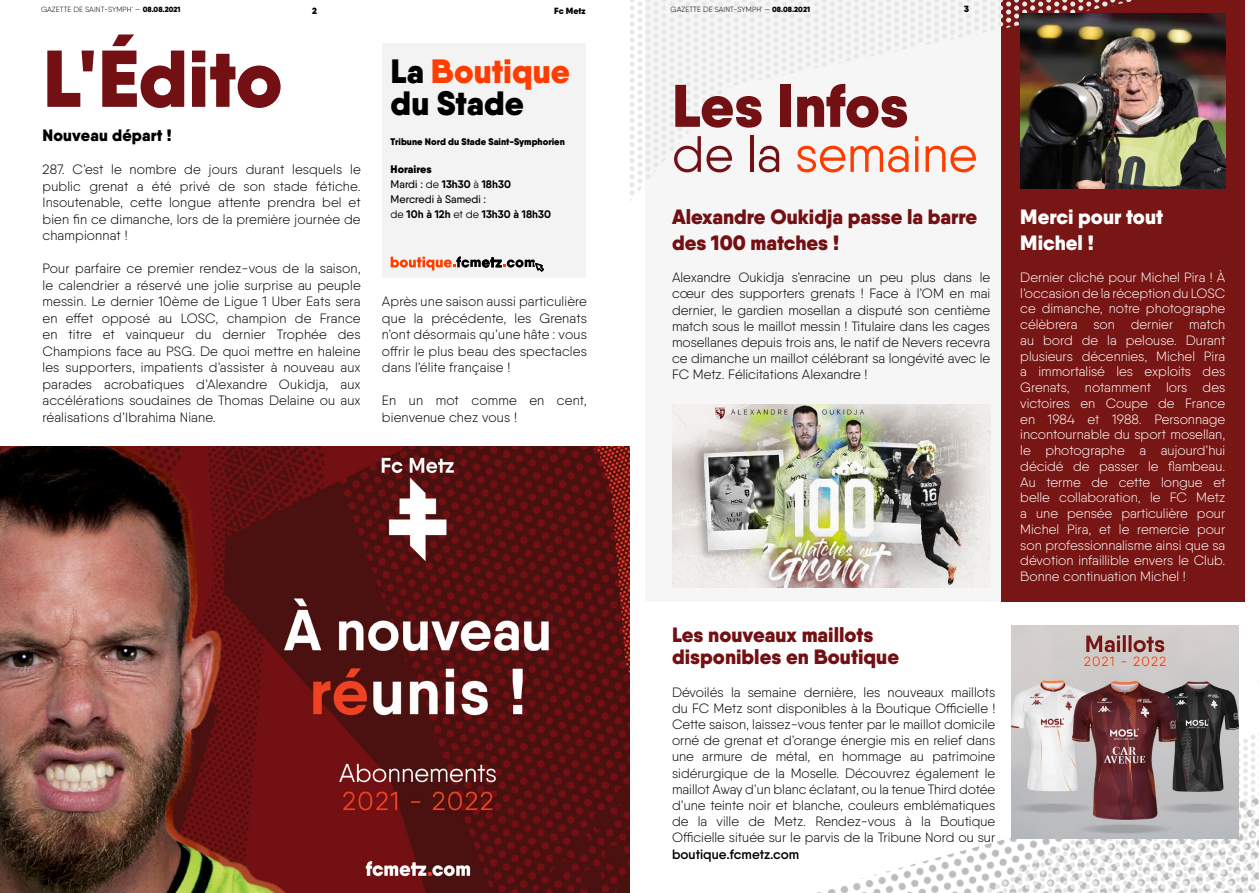
<style>
.page{position:relative;width:1259px;height:893px;background:#fff}
.page>*{position:absolute;margin:0;border:0;box-sizing:border-box;transform-origin:0 0}
.t1{font:900 80.4px "Qanelas";letter-spacing:-.005em;color:#731014}
.t2{font:900 60px "Qanelas";color:#731014}
.t3{font:51px "Qanelas";color:#ff3c00}
.t4{font:900 33.75px "Qanelas";color:#ff3d00}
.t5{font:900 33.75px "Qanelas";color:#000}
.t6{font:900 20.7px/25.5px "Qanelas";color:#731014}
.t7{font:900 20.7px/25.5px "Qanelas";color:#fff}
.t8{font:900 16.5px "Qanelas";letter-spacing:.01em;color:#000}
.t9{font:300 13.5px/16.5px "Qanelas";letter-spacing:.01em;color:#000;text-align:justify}
.t10{font:300 13.5px/15.8px "Qanelas";color:#fff;text-align:justify}
.t11{font:600 13.5px "Qanelas";color:#000}
.t12{font:700 10.95px/15.1px "Qanelas";color:#000}
.t13{font:900 9.6px "Qanelas";color:#000}
.t14{font:900 9px "Qanelas";color:#000}
.t15{font:300 7.5px "Qanelas";letter-spacing:.01em;color:#000}
.s1{font-weight:900}
.s2{color:#000}
.s3{font-weight:500}
.s4{font-weight:400}
.s5{color:#731014}
</style>
<div class="page">
<div style="left:383px;top:43px;width:203px;height:235px;background:#f3f3f3"></div>
<svg style="left:391px;top:256px;width:153px;height:16px"></svg>
<img style="left:0;top:446px;width:629px;height:447px">
<div style="left:1000px;top:0;width:244px;height:602px;background:#781615"></div>
<div style="left:645px;top:0;width:355px;height:602px;background:#f6f6f6"></div>
<img style="left:630px;top:0;width:508px;height:202px">
<img style="left:817px;top:712px;width:422px;height:181px">
<img style="left:978px;top:731px;width:281px;height:162px">
<img style="left:672px;top:405px;width:318px;height:182px">
<img style="left:1020px;top:14px;width:205px;height:174px">
<img style="left:1011px;top:625px;width:227px;height:214px">
<p class="t15" style="left:41px;top:5px;width:141px">GAZETTE DE SAINT-SYMPH' — <span class="s1">08.08.2021</span></p>
<p class="t14" style="left:554px;top:5px;width:33px">Fc Metz</p>
<p class="t14" style="left:312px;top:5px;width:6px">2</p>
<h1 class="t1" style="left:43px;top:27px;width:241px">L'Édito</h1>
<p class="t8" style="left:43px;top:125px;width:130px">Nouveau départ !</p>
<p class="t9" style="left:43px;top:161px;width:320px">287. C’est le nombre de jours durant lesquels le public grenat a été privé de son stade fétiche.<br>Insoutenable, cette longue attente prendra bel et bien fin ce dimanche, lors de la première journée de championnat !</p>
<p class="t9" style="left:43px;top:260px;width:320px">Pour parfaire ce premier rendez-vous de la saison, le calendrier a réservé une jolie surprise au peuple messin. Le dernier 10ème de Ligue 1 Uber Eats sera en effet opposé au LOSC, champion de France en titre et vainqueur du dernier Trophée des Champions face au PSG. De quoi mettre en haleine les supporters, impatients d’assister à nouveau aux parades acrobatiques d’Alexandre Oukidja, aux accélérations soudaines de Thomas Delaine ou aux réalisations d’Ibrahima Niane.</p>
<h3 class="t4" style="left:391px;top:50px;width:181px"><span class="s2">La</span> Boutique</h3>
<h3 class="t5" style="left:391px;top:81px;width:135px">du Stade</h3>
<p class="t13" style="left:391px;top:136px;width:176px">Tribune Nord du Stade Saint-Symphorien</p>
<p class="t12" style="left:391px;top:161px;width:162px"><span class="s1">Horaires<br></span><span class="s3">Mardi :</span> <span class="s4">de</span> 13h30 <span class="s4">à</span> 18h30<br><span class="s3">Mercredi à Samedi :<br></span><span class="s4">de</span> 10h à 12h <span class="s4">et de</span> 13h30 à 18h30</p>
<p class="t9" style="left:382px;top:293px;width:206px">Après une saison aussi particulière que la précédente, les Grenats n’ont désormais qu’une hâte : vous offrir le plus beau des spectacles dans l’élite française !</p>
<p class="t9" style="left:382px;top:392px;width:206px">En un mot comme en cent, bienvenue chez vous !</p>
<p class="t15" style="left:670px;top:5px;width:141px">GAZETTE DE SAINT-SYMPH' — <span class="s1">08.08.2021</span></p>
<p class="t14" style="left:964px;top:3px;width:6px">3</p>
<h2 class="t2" style="left:672px;top:67px;width:238px">Les Infos</h2>
<h3 class="t3" style="left:672px;top:123px;width:307px"><span class="s5">de la</span> semaine</h3>
<h3 class="t6" style="left:672px;top:204px;width:307px">Alexandre Oukidja passe la barre des 100 matches !</h3>
<p class="t9" style="left:672px;top:269px;width:320px">Alexandre Oukidja s’enracine un peu plus dans le cœur des supporters grenats ! Face à l’OM en mai dernier, le gardien mosellan a disputé son centième match sous le maillot messin ! Titulaire dans les cages mosellanes depuis trois ans, le natif de Nevers recevra ce dimanche un maillot célébrant sa longévité avec le FC Metz. Félicitations Alexandre !</p>
<h3 class="t6" style="left:672px;top:623px;width:229px;line-height:22.5px">Les nouveaux maillots disponibles en Boutique</h3>
<p class="t9" style="left:672px;top:684px;width:325px">Dévoilés la semaine dernière, les nouveaux maillots du FC Metz sont disponibles à la Boutique Officielle !<br>Cette saison, laissez-vous tenter par le maillot domicile orné de grenat et d’orange énergie mis en relief dans une armure de métal, en hommage au patrimoine sidérurgique de la Moselle. Découvrez également le maillot Away d’un blanc éclatant, ou la tenue Third dotée d’une teinte noir et blanche, couleurs emblématiques de la ville de Metz. Rendez-vous à la Boutique Officielle située sur le parvis de la Tribune Nord ou sur</p>
<p class="t11" style="left:672px;top:845px;width:129px">boutique.fcmetz.com</p>
<h3 class="t7" style="left:1020px;top:204px;width:144px">Merci pour tout<br>Michel !</h3>
<p class="t10" style="left:1020px;top:269px;width:206px">Dernier cliché pour Michel Pira ! À l’occasion de la réception du LOSC ce dimanche, notre photographe célèbrera son dernier match au bord de la pelouse. Durant plusieurs décennies, Michel Pira a immortalisé les exploits des Grenats, notamment lors des victoires en Coupe de France en 1984 et 1988. Personnage incontournable du sport mosellan, le photographe a aujourd’hui décidé de passer le flambeau.<br>Au terme de cette longue et belle collaboration, le FC Metz a une pensée particulière pour Michel Pira, et le remercie pour son professionnalisme ainsi que sa dévotion infaillible envers le Club.<br>Bonne continuation Michel !</p>
</div>
